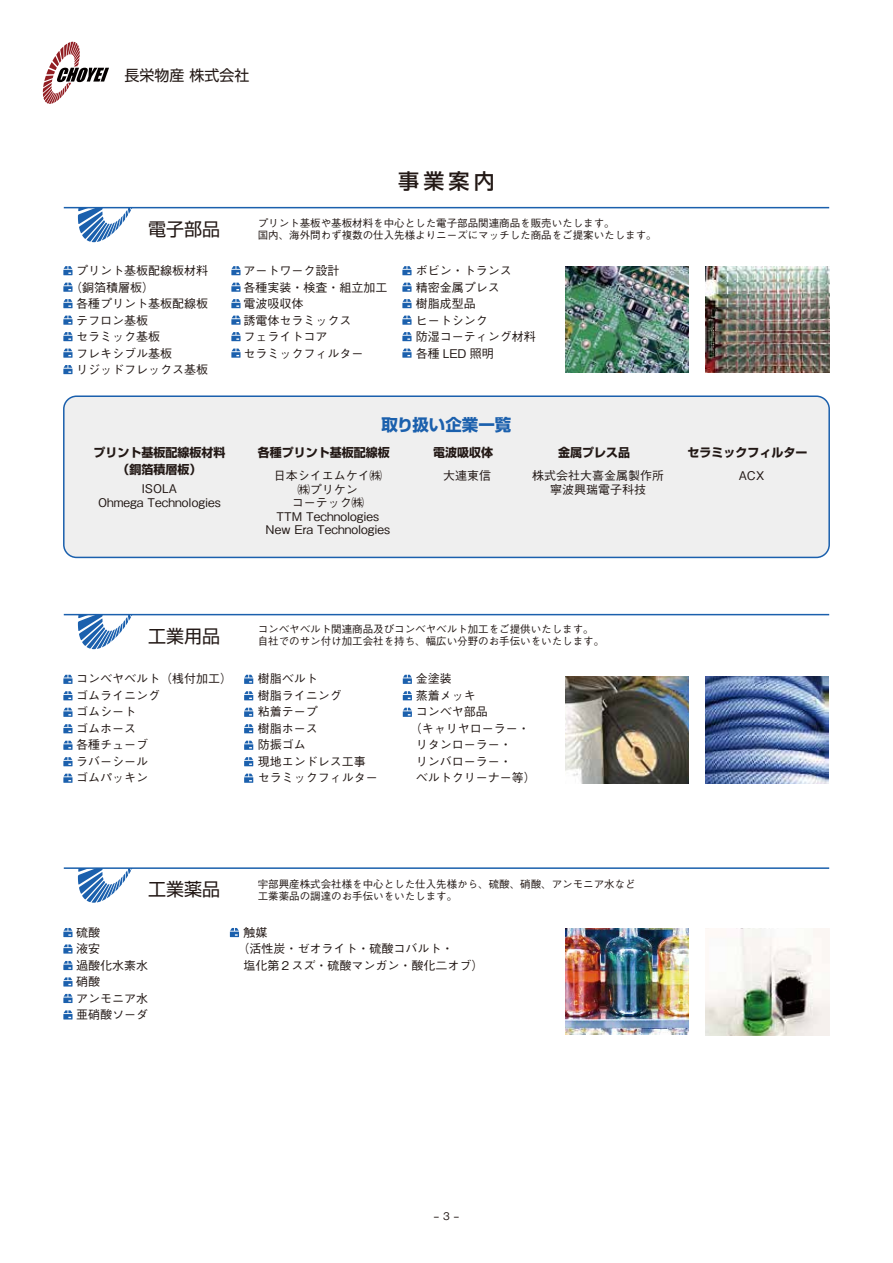
<style>
.page{position:relative;width:893px;height:1263px;background:#fff}
.page>*{position:absolute;margin:0;border:0;box-sizing:border-box;transform-origin:0 0}
.t1{font:500 21px "Shin Go Pro";color:#221815}
.t2{font:18px "Shin Go Pro";color:#221815}
.t3{font:700 16.5px "Shin Go Pro";color:#1b60ad}
.t4{font:15px "Shin Go Pro";color:#221815}
.t5{font:500 12px/16.5px "Gothic BBB Pro";color:#221815}
.t6{font:700 12px/16.5px "Shin Go Pro";color:#221815;text-align:center}
.t7{font:500 10.5px/12px "Gothic BBB Pro";color:#221815}
.t8{font:500 10.5px "Gothic BBB Pro";color:#221815;scale:2 1}
</style>
<div class="page">
<div style="left:64px;top:396px;width:765px;height:161px;background:#efefef;border-radius:13px"></div>
<div style="left:63px;top:395px;width:767px;height:163px;border:2px solid #1b60ad;border-radius:13px"></div>
<svg style="left:43px;top:42px;width:66px;height:62px"></svg>
<svg style="left:63px;top:266px;width:10px;height:9px"></svg>
<svg style="left:63px;top:283px;width:10px;height:9px"></svg>
<svg style="left:63px;top:299px;width:10px;height:9px"></svg>
<svg style="left:63px;top:316px;width:10px;height:9px"></svg>
<svg style="left:63px;top:332px;width:10px;height:9px"></svg>
<svg style="left:63px;top:349px;width:10px;height:9px"></svg>
<svg style="left:231px;top:266px;width:10px;height:9px"></svg>
<svg style="left:231px;top:283px;width:10px;height:9px"></svg>
<svg style="left:231px;top:299px;width:10px;height:9px"></svg>
<svg style="left:231px;top:316px;width:10px;height:9px"></svg>
<svg style="left:231px;top:332px;width:10px;height:9px"></svg>
<svg style="left:231px;top:349px;width:10px;height:9px"></svg>
<svg style="left:402px;top:266px;width:10px;height:9px"></svg>
<svg style="left:402px;top:283px;width:10px;height:9px"></svg>
<svg style="left:402px;top:299px;width:10px;height:9px"></svg>
<svg style="left:402px;top:316px;width:10px;height:9px"></svg>
<svg style="left:402px;top:332px;width:10px;height:9px"></svg>
<svg style="left:402px;top:349px;width:10px;height:9px"></svg>
<svg style="left:63px;top:365px;width:10px;height:9px"></svg>
<svg style="left:63px;top:675px;width:10px;height:9px"></svg>
<svg style="left:63px;top:691px;width:10px;height:9px"></svg>
<svg style="left:63px;top:708px;width:10px;height:9px"></svg>
<svg style="left:63px;top:724px;width:10px;height:9px"></svg>
<svg style="left:63px;top:741px;width:10px;height:9px"></svg>
<svg style="left:63px;top:757px;width:10px;height:9px"></svg>
<svg style="left:63px;top:774px;width:10px;height:9px"></svg>
<svg style="left:244px;top:675px;width:9px;height:9px"></svg>
<svg style="left:244px;top:691px;width:9px;height:9px"></svg>
<svg style="left:244px;top:708px;width:9px;height:9px"></svg>
<svg style="left:244px;top:724px;width:9px;height:9px"></svg>
<svg style="left:244px;top:741px;width:9px;height:9px"></svg>
<svg style="left:244px;top:757px;width:9px;height:9px"></svg>
<svg style="left:244px;top:774px;width:9px;height:9px"></svg>
<svg style="left:63px;top:928px;width:10px;height:9px"></svg>
<svg style="left:63px;top:944px;width:10px;height:9px"></svg>
<svg style="left:63px;top:961px;width:10px;height:9px"></svg>
<svg style="left:63px;top:977px;width:10px;height:9px"></svg>
<svg style="left:63px;top:994px;width:10px;height:9px"></svg>
<svg style="left:63px;top:1010px;width:10px;height:9px"></svg>
<svg style="left:230px;top:928px;width:9px;height:9px"></svg>
<svg style="left:403px;top:675px;width:9px;height:9px"></svg>
<svg style="left:403px;top:691px;width:9px;height:9px"></svg>
<svg style="left:403px;top:708px;width:9px;height:9px"></svg>
<svg style="left:78px;top:208px;width:55px;height:34px"></svg>
<hr style="left:64px;top:207px;width:765px;height:1px;background:#1b60ad">
<svg style="left:78px;top:615px;width:55px;height:34px"></svg>
<hr style="left:64px;top:614px;width:765px;height:1px;background:#1b60ad">
<svg style="left:78px;top:869px;width:54px;height:34px"></svg>
<hr style="left:64px;top:867px;width:765px;height:2px;background:#1b60ad">
<img style="left:566px;top:266px;width:123px;height:106px">
<img style="left:706px;top:266px;width:123px;height:106px">
<img style="left:566px;top:677px;width:123px;height:106px">
<img style="left:706px;top:677px;width:122px;height:106px">
<img style="left:566px;top:929px;width:123px;height:105px">
<img style="left:706px;top:929px;width:123px;height:106px">
<p class="t4" style="left:124px;top:63px;width:126px">長栄物産 株式会社</p>
<h2 class="t2" style="left:148px;top:214px;width:73px">電子部品</h2>
<p class="t5" style="left:76px;top:261px;width:133px">プリント基板配線板材料</p>
<p class="t5" style="left:70px;top:277px;width:85px">（銅箔積層板）</p>
<p class="t5" style="left:76px;top:294px;width:133px">各種プリント基板配線板</p>
<p class="t5" style="left:76px;top:310px;width:73px">テフロン基板</p>
<p class="t5" style="left:76px;top:327px;width:85px">セラミック基板</p>
<p class="t5" style="left:76px;top:343px;width:97px">フレキシブル基板</p>
<p class="t5" style="left:76px;top:360px;width:133px">リジッドフレックス基板</p>
<p class="t6" style="left:93px;top:443px;width:134px">プリント基板配線板材料（銅箔積層板）</p>
<p class="t5" style="left:98px;top:480px;width:124px;line-height:13.5px;text-align:center">ISOLA<br>Ohmega Technologies</p>
<h1 class="t1" style="left:398px;top:164px;width:98px">事業案内</h1>
<p class="t7" style="left:258px;top:216px;width:400px">プリント基板や基板材料を中心とした電子部品関連商品を販売いたします。<br>国内、海外問わず複数の仕入先様よりニーズにマッチした商品をご提案いたします。</p>
<p class="t5" style="left:244px;top:261px;width:145px">アートワーク設計<br>各種実装・検査・組立加工電波吸収体<br>誘電体セラミックス<br>フェライトコア<br>セラミックフィルター</p>
<p class="t5" style="left:416px;top:261px;width:121px">ボビン・トランス<br>精密金属プレス<br>樹脂成型品<br>ヒートシンク<br>防湿コーティング材料各種 LED 照明</p>
<h3 class="t3" style="left:382px;top:411px;width:131px">取り扱い企業一覧</h3>
<p class="t6" style="left:258px;top:443px;width:133px">各種プリント基板配線板</p>
<p class="t6" style="left:433px;top:443px;width:61px">電波吸収体</p>
<p class="t6" style="left:558px;top:443px;width:73px">金属プレス品</p>
<p class="t5" style="left:266px;top:467px;width:126px;line-height:13.5px;text-align:center">日本シイエムケイ㈱<br>㈱プリケン<br>コーテック㈱<br>TTM Technologies<br>New Era Technologies</p>
<p class="t5" style="left:443px;top:466px;width:49px">大連東信</p>
<p class="t5" style="left:532px;top:467px;width:133px;line-height:13.5px;text-align:center">株式会社大喜金属製作所寧波興瑞電子科技</p>
<p class="t6" style="left:687px;top:443px;width:121px">セラミックフィルター</p>
<p class="t5" style="left:739px;top:466px;width:27px">ACX</p>
<h2 class="t2" style="left:148px;top:621px;width:73px">工業用品</h2>
<p class="t7" style="left:258px;top:622px;width:348px">コンベヤベルト関連商品及びコンベヤベルト加工をご提供いたします。自社でのサン付け加工会社を持ち、幅広い分野のお手伝いをいたします。</p>
<p class="t5" style="left:76px;top:669px;width:157px">コンベヤベルト（桟付加工）ゴムライニング<br>ゴムシート<br>ゴムホース<br>各種チューブ<br>ラバーシール<br>ゴムパッキン</p>
<p class="t5" style="left:258px;top:669px;width:121px">樹脂ベルト<br>樹脂ライニング<br>粘着テープ<br>樹脂ホース<br>防振ゴム<br>現地エンドレス工事セラミックフィルター</p>
<p class="t5" style="left:416px;top:669px;width:37px">金塗装</p>
<p class="t5" style="left:416px;top:686px;width:61px">蒸着メッキ</p>
<p class="t5" style="left:416px;top:702px;width:73px">コンベヤ部品</p>
<p class="t5" style="left:410px;top:719px;width:121px">（キャリヤローラー・</p>
<p class="t5" style="left:416px;top:735px;width:97px">リタンローラー・</p>
<p class="t5" style="left:416px;top:752px;width:97px">リンバローラー・</p>
<p class="t5" style="left:416px;top:768px;width:121px">ベルトクリーナー等）</p>
<h2 class="t2" style="left:148px;top:874px;width:73px">工業薬品</h2>
<p class="t7" style="left:258px;top:877px;width:379px">宇部興産株式会社様を中心とした仕入先様から、硫酸、硝酸、アンモニア水など工業薬品の調達のお手伝いをいたします。</p>
<p class="t5" style="left:76px;top:922px;width:73px">硫酸<br>液安<br>過酸化水素水硝酸<br>アンモニア水亜硝酸ソーダ</p>
<p class="t5" style="left:244px;top:922px;width:25px">触媒</p>
<p class="t5" style="left:238px;top:939px;width:217px">（活性炭・ゼオライト・硫酸コバルト・</p>
<p class="t5" style="left:244px;top:955px;width:241px">塩化第２スズ・硫酸マンガン・酸化二オブ）</p>
<p class="t8" style="left:433px;top:1207px;width:15px">- 3 -</p>
</div>
